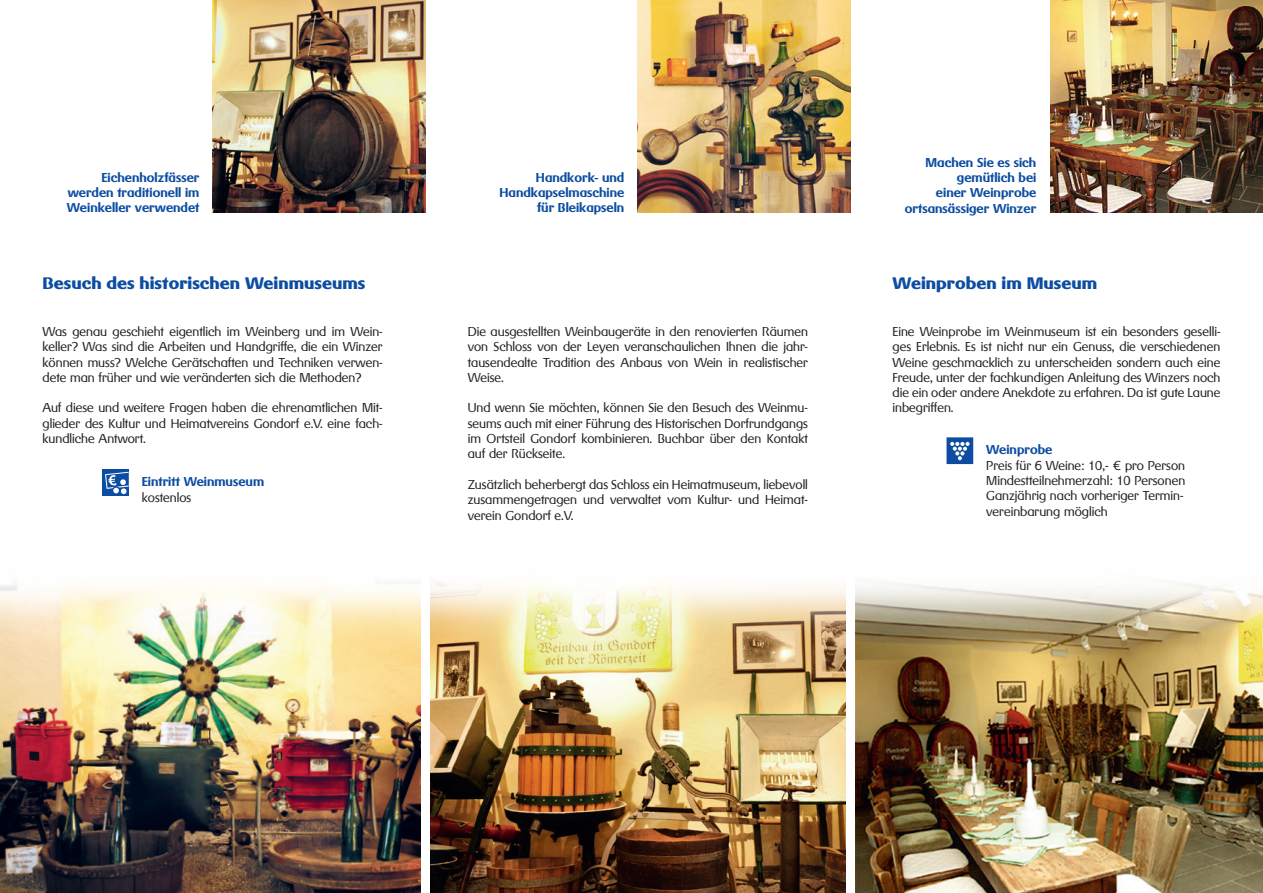
<style>
.page{position:relative;width:1263px;height:893px;background:#fff}
.page>*{position:absolute;margin:0;border:0;box-sizing:border-box;transform-origin:0 0}
.t1{font:700 16.5px "Gerstner Next";color:#0d4da1}
.t2{font:300 12.75px/15.3px "Gerstner Next";color:#231f20;text-align:justify}
.t3{font:500 12.75px/15.3px "Gerstner Next";color:#0d4da1}
</style>
<div class="page">
<img style="left:0;top:639px;width:846px;height:254px">
<img style="left:213px;top:0;width:212px;height:213px">
<img style="left:1050px;top:0;width:213px;height:213px">
<svg style="left:946px;top:437px;width:27px;height:27px"></svg>
<div style="left:102px;top:469px;width:27px;height:27px;background:#0d4da1"></div>
<svg style="left:105px;top:472px;width:24px;height:22px"></svg>
<img style="left:638px;top:0;width:212px;height:213px">
<img style="left:855px;top:639px;width:408px;height:254px">
<div style="left:421px;top:512px;width:9px;height:381px;background:#fff"></div>
<img style="left:0;top:584px;width:1263px;height:55px">
<p class="t3" style="left:101px;top:169px;width:99px">Eichenholzfässer</p>
<p class="t3" style="left:67px;top:185px;width:134px">werden traditionell im<br>Weinkeller verwendet</p>
<p class="t3" style="left:536px;top:169px;width:90px">Handkork- und</p>
<p class="t3" style="left:499px;top:185px;width:126px">Handkapselmaschine</p>
<p class="t3" style="left:537px;top:200px;width:89px">für Bleikapseln</p>
<p class="t3" style="left:925px;top:154px;width:112px">Machen Sie es sich</p>
<p class="t3" style="left:957px;top:170px;width:81px">gemütlich bei</p>
<p class="t3" style="left:936px;top:185px;width:102px">einer Weinprobe</p>
<p class="t3" style="left:905px;top:200px;width:133px">ortsansässiger Winzer</p>
<p class="t1" style="left:43px;top:272px;width:324px">Besuch des historischen Weinmuseums</p>
<p class="t1" style="left:892px;top:272px;width:206px">Weinproben im Museum</p>
<p class="t2" style="left:43px;top:324px;width:342px">Was genau geschieht eigentlich im Weinberg und im Wein&shy;keller? Was sind die Arbeiten und Handgriffe, die ein Winzer können muss? Welche Gerätschaften und Techniken verwen&shy;dete man früher und wie veränderten sich die Methoden?</p>
<p class="t2" style="left:43px;top:400px;width:342px">Auf diese und weitere Fragen haben die ehrenamtlichen Mit&shy;glieder des Kultur und Heimatvereins Gondorf e.V. eine fach&shy;kundliche Antwort.</p>
<p class="t3" style="left:142px;top:474px;width:124px">Eintritt Weinmuseum</p>
<p class="t2" style="left:142px;top:490px;width:51px">kostenlos</p>
<p class="t2" style="left:468px;top:324px;width:342px">Die ausgestellten Weinbaugeräte in den renovierten Räumen von Schloss von der Leyen veranschaulichen Ihnen die jahr&shy;tausendealte Tradition des Anbaus von Wein in realistischer Weise.</p>
<p class="t2" style="left:468px;top:400px;width:342px">Und wenn Sie möchten, können Sie den Besuch des Weinmu&shy;seums auch mit einer Führung des Historischen Dorfrundgangs im Ortsteil Gondorf kombinieren. Buchbar über den Kontakt auf der Rückseite.</p>
<p class="t2" style="left:468px;top:477px;width:342px">Zusätzlich beherbergt das Schloss ein Heimatmuseum, liebevoll zusammengetragen und verwaltet vom Kultur- und Heimat&shy;verein Gondorf e.V.</p>
<p class="t2" style="left:892px;top:324px;width:329px">Eine Weinprobe im Weinmuseum ist ein besonders geselli-</p>
<p class="t2" style="left:892px;top:339px;width:329px">ges Erlebnis. Es ist nicht nur ein Genuss, die verschiedenen<br>Weine geschmacklich zu unterscheiden sondern auch eine</p>
<p class="t2" style="left:892px;top:370px;width:329px">Freude, unter der fachkundigen Anleitung des Winzers noch die ein oder andere Anekdote zu erfahren. Da ist gute Laune inbegriffen.</p>
<p class="t3" style="left:986px;top:442px;width:68px">Weinprobe</p>
<p class="t2" style="left:986px;top:458px;width:200px">Preis für 6 Weine: 10,- € pro Person</p>
<p class="t2" style="left:986px;top:473px;width:201px">Mindestteilnehmerzahl: 10 Personen</p>
<p class="t2" style="left:986px;top:488px;width:199px">Ganzjährig nach vorheriger Termin&shy;vereinbarung möglich</p>
</div>
